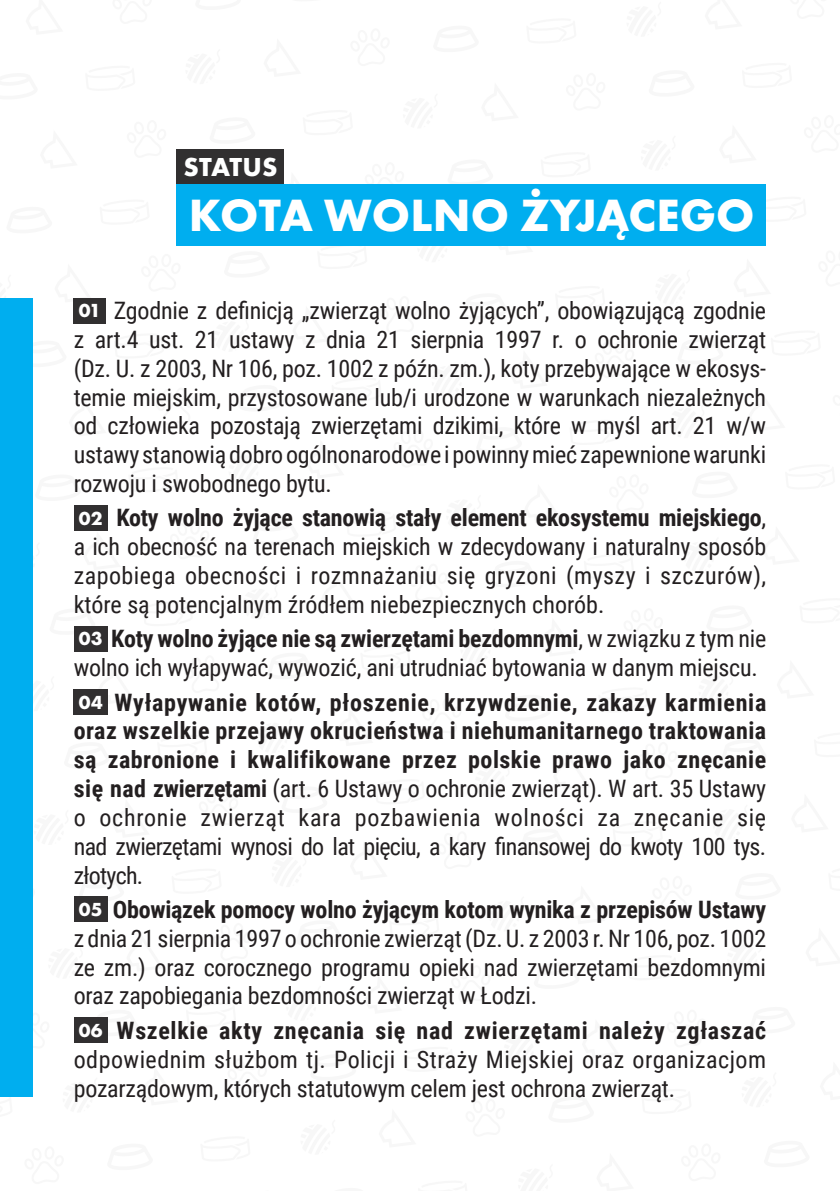
<style>
.page{position:relative;width:840px;height:1191px;background:#fff}
.page>*{position:absolute;margin:0;border:0;box-sizing:border-box;transform-origin:0 0}
.t1{font:47px "Futura PT Bold";letter-spacing:.005em;color:#fff}
.t2{font:27px "Futura PT Bold";letter-spacing:.005em;color:#fff}
.t3{font:24px/28.8px "Roboto Condensed";letter-spacing:-.01em;color:#231f20;text-align:justify}
.t4{font:700 24px/28.8px "Roboto Condensed";letter-spacing:.02em;color:#231f20;text-align:justify}
.s1{font-family:"Futura PT Bold";font-size:19.6px;color:#fff}
.s2{font-weight:700}
.s3{font-family:"Futura PT Bold";font-weight:400;font-size:19.6px;color:#fff}
.s4{font-weight:400}
</style>
<div class="page">
<svg style="left:765px;top:196px;width:1px;height:26px"></svg>
<svg style="left:317px;top:245px;width:50px;height:1px"></svg>
<svg style="left:417px;top:245px;width:35px;height:1px"></svg>
<svg style="left:495px;top:245px;width:38px;height:1px"></svg>
<svg style="left:107px;top:1017px;width:1px;height:19px"></svg>
<svg style="left:0;top:1096px;width:13px;height:1px"></svg>
<div style="left:176px;top:149px;width:108px;height:35px;background:#312f30"></div>
<div style="left:176px;top:184px;width:589px;height:61px;background:#00aeef"></div>
<div style="left:0;top:298px;width:33px;height:798px;background:#00aeef"></div>
<div style="left:74px;top:298px;width:32px;height:25px;background:#312f30"></div>
<div style="left:74px;top:505px;width:33px;height:25px;background:#312f30"></div>
<div style="left:74px;top:626px;width:33px;height:25px;background:#312f30"></div>
<div style="left:74px;top:689px;width:34px;height:26px;background:#312f30"></div>
<div style="left:74px;top:896px;width:33px;height:26px;background:#312f30"></div>
<div style="left:74px;top:1017px;width:33px;height:26px;background:#312f30"></div>
<p class="t2" style="left:183px;top:149px;width:95px">STATUS</p>
<h1 class="t1" style="left:189px;top:185px;width:567px">KOTA WOLNO ŻYJĄCEGO</h1>
<p class="t3" style="left:74px;top:295px;width:693px"><span class="s1">01</span> Zgodnie z definicją „zwierząt wolno żyjących”, obowiązującą zgodnie z art.4 ust. 21 ustawy z dnia 21 sierpnia 1997 r. o ochronie zwierząt (Dz. U. z 2003, Nr 106, poz. 1002 z późn. zm.), koty przebywające w ekosys&shy;temie miejskim, przystosowane lub/i urodzone w warunkach niezależnych od człowieka pozostają zwierzętami dzikimi, które w myśl art. 21 w/w ustawy stanowią dobro ogólnonarodowe i powinny mieć zapewnione warunki rozwoju i swobodnego bytu.</p>
<p class="t3" style="left:74px;top:502px;width:693px"><span class="s1">02</span> <span class="s2">Koty wolno żyjące stanowią stały element ekosystemu miejskiego</span>, a ich obecność na terenach miejskich w zdecydowany i naturalny sposób zapobiega obecności i rozmnażaniu się gryzoni (myszy i szczurów), które są potencjalnym źródłem niebezpiecznych chorób.</p>
<p class="t3" style="left:74px;top:623px;width:693px"><span class="s1">03</span> <span class="s2">Koty wolno żyjące nie są zwierzętami bezdomnymi</span>, w związku z tym nie wolno ich wyłapywać, wywozić, ani utrudniać bytowania w danym miejscu.</p>
<p class="t4" style="left:74px;top:687px;width:693px"><span class="s3">04</span> Wyłapywanie kotów, płoszenie, krzywdzenie, zakazy karmienia oraz wszelkie przejawy okrucieństwa i niehumanitarnego traktowania są zabronione i kwalifikowane przez polskie prawo jako znęcanie się nad zwierzętami <span class="s4">(art. 6 Ustawy o ochronie zwierząt). W art. 35 Ustawy o ochronie zwierząt kara pozbawienia wolności za znęcanie się nad zwierzętami wynosi do lat pięciu, a kary finansowej do kwoty 100 tys. złotych.</span></p>
<p class="t3" style="left:74px;top:894px;width:693px"><span class="s1">05</span> <span class="s2">Obowiązek pomocy wolno żyjącym kotom wynika z przepisów Ustawy </span>z dnia 21 sierpnia 1997 o ochronie zwierząt (Dz. U. z 2003 r. Nr 106, poz. 1002 ze zm.) oraz corocznego programu opieki nad zwierzętami bezdomnymi oraz zapobiegania bezdomności zwierząt w Łodzi.</p>
<p class="t3" style="left:74px;top:1015px;width:693px"><span class="s1">06</span> <span class="s2">Wszelkie akty znęcania się nad zwierzętami należy zgłaszać </span>odpowiednim służbom tj. Policji i Straży Miejskiej oraz organizacjom pozarządowym, których statutowym celem jest ochrona zwierząt.</p>
</div>
